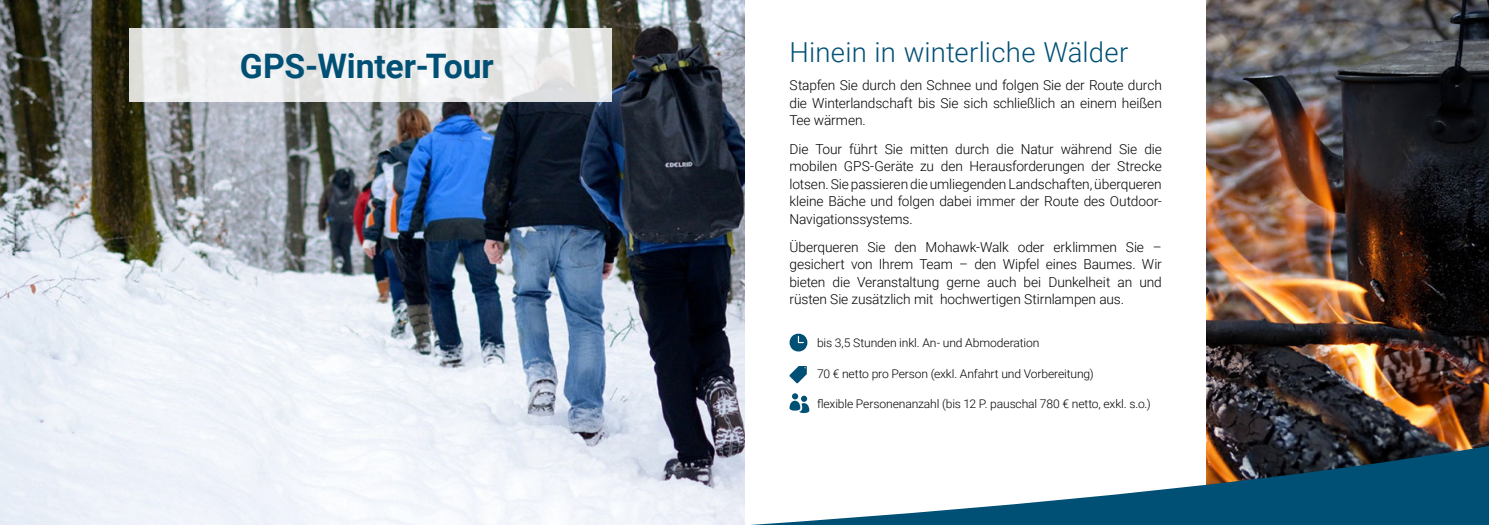
<style>
.page{position:relative;width:1489px;height:525px;background:#fff}
.page>*{position:absolute;margin:0;border:0;box-sizing:border-box;transform-origin:0 0}
.t1{font:700 33.75px "Roboto";letter-spacing:-.005em;color:#005075}
.t2{font:300 27.5px "Roboto";letter-spacing:.005em;color:#005075}
.t3{font:300 13.75px/17.5px "Roboto";letter-spacing:-.01em;color:#000202;text-align:justify}
.t4{font:300 11.88px "Roboto";letter-spacing:-.01em;color:#000202}
</style>
<div class="page">
<img style="left:1206px;top:0;width:282px;height:444px">
<img style="left:0;top:0;width:744px;height:524px">
<svg style="left:129px;top:28px;width:482px;height:74px;fill:#eff0f2"></svg>
<svg style="left:765px;top:444px;width:723px;height:80px"></svg>
<svg style="left:789px;top:333px;width:19px;height:19px"></svg>
<svg style="left:789px;top:366px;width:17px;height:17px"></svg>
<svg style="left:789px;top:393px;width:20px;height:20px"></svg>
<h1 class="t1" style="left:240px;top:42px;width:255px">GPS-Winter-Tour</h1>
<h2 class="t2" style="left:789px;top:33px;width:340px">Hinein in winterliche Wälder</h2>
<p class="t3" style="left:789px;top:76px;width:374px">Stapfen Sie durch den Schnee und folgen Sie der Route durch die Winterlandschaft bis Sie sich schließlich an einem heißen Tee wärmen.</p>
<p class="t3" style="left:789px;top:139px;width:374px">Die Tour führt Sie mitten durch die Natur während Sie die mobilen GPS-Geräte zu den Herausforderungen der Strecke lotsen. Sie passieren die umliegenden Landschaften, überqueren kleine Bäche und folgen dabei immer der Route des Outdoor-Navigationssystems.</p>
<p class="t3" style="left:789px;top:237px;width:374px">Überqueren Sie den Mohawk-Walk oder erklimmen Sie – gesichert von Ihrem Team – den Wipfel eines Baumes. Wir bieten die Veranstaltung gerne auch bei Dunkelheit an und rüsten Sie zusätzlich mit hochwertigen Stirnlampen aus.</p>
<p class="t4" style="left:817px;top:335px;width:224px">bis 3,5 Stunden inkl. An- und Abmoderation</p>
<p class="t4" style="left:817px;top:365px;width:278px">70 € netto pro Person (exkl. Anfahrt und Vorbereitung)</p>
<p class="t4" style="left:817px;top:395px;width:335px">flexible Personenanzahl (bis 12 P. pauschal 780 € netto, exkl. s.o.)</p>
</div>
